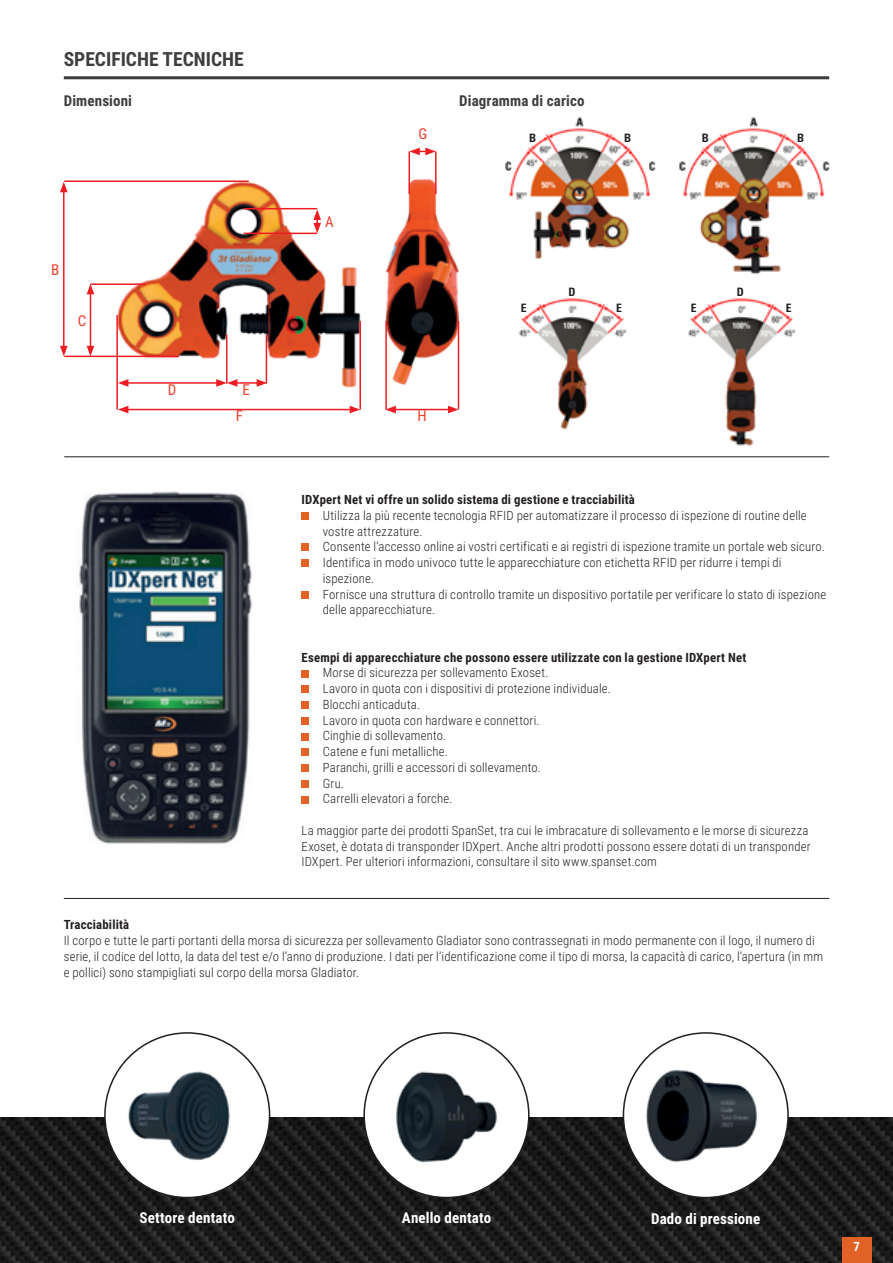
<style>
.page{position:relative;width:893px;height:1263px;background:#fff}
.page>*{position:absolute;margin:0;border:0;box-sizing:border-box;transform-origin:0 0}
._0-kop_2{font:700 19.5px "Roboto Condensed";color:#3e3e3f}
.bij-diap-gecentreerd_10{font:700 15px "Roboto Condensed";letter-spacing:.01em;color:#fff}
.Bijschrift_links-bold_10{font:700 15px "Roboto Condensed";letter-spacing:.01em;color:#3e3e3f}
.illustratie_rood{font:15px "Roboto Condensed";color:#ef3e2e}
._1-tekst_inspring_italiaans{font:300 12.75px/15.8px "Roboto Condensed";letter-spacing:.015em;color:#231f20}
._1-tekst_italiaans{font:300 12.75px/15.8px "Roboto Condensed";letter-spacing:.015em;color:#231f20}
._3-TK{font:700 12.75px "Roboto Condensed";letter-spacing:.015em;color:#231f20}
.t1{font:700 12.75px "Roboto Condensed";color:#fff}
.t2{font:700 condensed 11.55px "Univers LT Std";color:#231f20}
</style>
<div class="page">
<img style="left:0;top:1117px;width:893px;height:146px">
<img style="left:505px;top:116px;width:325px;height:158px">
<img style="left:519px;top:297px;width:277px;height:149px">
<div style="left:105px;top:1033px;width:165px;height:164px;background:#fff;border-radius:50%"></div>
<img style="left:105px;top:1045px;width:159px;height:141px">
<div style="left:623px;top:1033px;width:165px;height:164px;background:#fff;border-radius:50%"></div>
<img style="left:623px;top:1044px;width:165px;height:142px">
<div style="left:364px;top:1033px;width:165px;height:164px;background:#fff;border-radius:50%"></div>
<img style="left:368px;top:1033px;width:144px;height:154px">
<img style="left:89px;top:182px;width:265px;height:227px">
<img style="left:354px;top:167px;width:106px;height:244px">
<div style="left:302px;top:512px;width:7px;height:8px;background:#e26125"></div>
<div style="left:302px;top:544px;width:7px;height:7px;background:#e26125"></div>
<div style="left:302px;top:559px;width:7px;height:8px;background:#e26125"></div>
<div style="left:302px;top:591px;width:7px;height:7px;background:#e26125"></div>
<div style="left:302px;top:670px;width:7px;height:7px;background:#e26125"></div>
<div style="left:302px;top:685px;width:7px;height:8px;background:#e26125"></div>
<div style="left:302px;top:701px;width:7px;height:8px;background:#e26125"></div>
<div style="left:302px;top:717px;width:7px;height:7px;background:#e26125"></div>
<div style="left:302px;top:733px;width:7px;height:7px;background:#e26125"></div>
<div style="left:302px;top:748px;width:7px;height:8px;background:#e26125"></div>
<div style="left:302px;top:764px;width:7px;height:8px;background:#e26125"></div>
<div style="left:302px;top:780px;width:7px;height:8px;background:#e26125"></div>
<div style="left:302px;top:796px;width:7px;height:7px;background:#e26125"></div>
<hr style="left:64px;top:76px;width:765px;height:3px;background:#3e3e3f">
<img style="left:78px;top:491px;width:175px;height:352px">
<hr style="left:64px;top:456px;width:765px;height:1px;background:#231f20">
<hr style="left:64px;top:898px;width:765px;height:1px;background:#231f20">
<hr style="left:63px;top:190px;width:2px;height:158px;background:#ee1d23">
<svg style="left:60px;top:182px;width:8px;height:10px"></svg>
<svg style="left:60px;top:346px;width:8px;height:10px"></svg>
<hr style="left:90px;top:292px;width:1px;height:56px;background:#ee1d23">
<svg style="left:87px;top:284px;width:7px;height:10px"></svg>
<svg style="left:87px;top:346px;width:7px;height:10px"></svg>
<hr style="left:116px;top:315px;width:2px;height:95px;background:#ee1d23">
<hr style="left:226px;top:334px;width:1px;height:50px;background:#ee1d23">
<hr style="left:266px;top:334px;width:1px;height:50px;background:#ee1d23">
<hr style="left:359px;top:321px;width:2px;height:88px;background:#ee1d23">
<hr style="left:385px;top:321px;width:2px;height:88px;background:#ee1d23">
<hr style="left:458px;top:321px;width:1px;height:88px;background:#ee1d23">
<hr style="left:90px;top:283px;width:55px;height:2px;background:#ee1d23">
<hr style="left:64px;top:180px;width:185px;height:2px;background:#ee1d23">
<hr style="left:235px;top:382px;width:24px;height:2px;background:#ee1d23">
<svg style="left:257px;top:379px;width:10px;height:8px"></svg>
<hr style="left:394px;top:409px;width:56px;height:1px;background:#ee1d23">
<svg style="left:385px;top:406px;width:11px;height:7px"></svg>
<svg style="left:448px;top:406px;width:10px;height:7px"></svg>
<hr style="left:244px;top:208px;width:73px;height:1px;background:#ee1d23">
<hr style="left:244px;top:233px;width:73px;height:1px;background:#ee1d23">
<svg style="left:313px;top:209px;width:8px;height:24px"></svg>
<hr style="left:409px;top:151px;width:1px;height:43px;background:#ee1d23">
<hr style="left:435px;top:151px;width:2px;height:43px;background:#ee1d23">
<svg style="left:409px;top:148px;width:27px;height:7px"></svg>
<hr style="left:126px;top:382px;width:93px;height:2px;background:#ee1d23">
<svg style="left:118px;top:379px;width:10px;height:8px"></svg>
<svg style="left:216px;top:379px;width:21px;height:8px"></svg>
<hr style="left:64px;top:356px;width:115px;height:1px;background:#ee1d23">
<hr style="left:126px;top:409px;width:226px;height:1px;background:#ee1d23">
<svg style="left:118px;top:406px;width:10px;height:7px"></svg>
<svg style="left:350px;top:406px;width:10px;height:7px"></svg>
<div style="left:842px;top:1237px;width:30px;height:26px;background:#e26125"></div>
<p class="_0-kop_2" style="left:64px;top:45px;width:181px">SPECIFICHE TECNICHE</p>
<p class="Bijschrift_links-bold_10" style="left:64px;top:90px;width:70px">Dimensioni</p>
<p class="illustratie_rood" style="left:51px;top:259px;width:10px">B</p>
<p class="illustratie_rood" style="left:78px;top:310px;width:10px">C</p>
<p class="illustratie_rood" style="left:168px;top:379px;width:10px">D</p>
<p class="illustratie_rood" style="left:243px;top:379px;width:9px">E</p>
<p class="illustratie_rood" style="left:325px;top:211px;width:10px">A</p>
<p class="illustratie_rood" style="left:418px;top:123px;width:10px">G</p>
<p class="illustratie_rood" style="left:236px;top:405px;width:9px">F</p>
<p class="illustratie_rood" style="left:418px;top:405px;width:11px">H</p>
<p class="Bijschrift_links-bold_10" style="left:459px;top:90px;width:127px">Diagramma di carico</p>
<p class="t2" style="left:529px;top:130px;width:9px">B</p>
<p class="t2" style="left:624px;top:130px;width:9px">B</p>
<p class="t2" style="left:702px;top:130px;width:9px">B</p>
<p class="t2" style="left:797px;top:130px;width:9px">B</p>
<p class="t2" style="left:568px;top:285px;width:9px">D</p>
<p class="t2" style="left:737px;top:285px;width:9px">D</p>
<p class="t2" style="left:521px;top:300px;width:7px">E</p>
<p class="t2" style="left:616px;top:300px;width:7px">E</p>
<p class="t2" style="left:691px;top:300px;width:7px">E</p>
<p class="t2" style="left:786px;top:300px;width:7px">E</p>
<p class="_3-TK" style="left:302px;top:491px;width:335px">IDXpert Net vi offre un solido sistema di gestione e tracciabilità</p>
<p class="_1-tekst_inspring_italiaans" style="left:323px;top:507px;width:485px">Utilizza la più recente tecnologia RFID per automatizzare il processo di ispezione di routine delle vostre attrezzature.</p>
<p class="_1-tekst_inspring_italiaans" style="left:323px;top:538px;width:503px">Consente l’accesso online ai vostri certificati e ai registri di ispezione tramite un portale web sicuro.</p>
<p class="_1-tekst_inspring_italiaans" style="left:323px;top:554px;width:460px">Identifica in modo univoco tutte le apparecchiature con etichetta RFID per ridurre i tempi di ispezione.</p>
<p class="_1-tekst_inspring_italiaans" style="left:323px;top:586px;width:505px">Fornisce una struttura di controllo tramite un dispositivo portatile per verificare lo stato di ispezione delle apparecchiature.</p>
<p class="_3-TK" style="left:302px;top:648px;width:446px">Esempi di apparecchiature che possono essere utilizzate con la gestione IDXpert Net</p>
<p class="_1-tekst_inspring_italiaans" style="left:323px;top:664px;width:227px">Morse di sicurezza per sollevamento Exoset.</p>
<p class="_1-tekst_inspring_italiaans" style="left:323px;top:680px;width:290px">Lavoro in quota con i dispositivi di protezione individuale.</p>
<p class="_1-tekst_inspring_italiaans" style="left:323px;top:696px;width:99px">Blocchi anticaduta.</p>
<p class="_1-tekst_inspring_italiaans" style="left:323px;top:712px;width:218px">Lavoro in quota con hardware e connettori.</p>
<p class="_1-tekst_inspring_italiaans" style="left:323px;top:727px;width:125px">Cinghie di sollevamento.</p>
<p class="_1-tekst_inspring_italiaans" style="left:323px;top:743px;width:126px">Catene e funi metalliche.</p>
<p class="_1-tekst_inspring_italiaans" style="left:323px;top:759px;width:219px">Paranchi, grilli e accessori di sollevamento.</p>
<p class="_1-tekst_inspring_italiaans" style="left:323px;top:775px;width:23px">Gru.</p>
<p class="_1-tekst_inspring_italiaans" style="left:323px;top:790px;width:131px">Carrelli elevatori a forche.</p>
<p class="_1-tekst_italiaans" style="left:302px;top:822px;width:511px">La maggior parte dei prodotti SpanSet, tra cui le imbracature di sollevamento e le morse di sicurezza<br>Exoset, è dotata di transponder IDXpert. Anche altri prodotti possono essere dotati di un transponder<br>IDXpert. Per ulteriori informazioni, consultare il sito www.spanset.com</p>
<p class="_3-TK" style="left:64px;top:916px;width:67px">Tracciabilità</p>
<p class="_1-tekst_italiaans" style="left:64px;top:932px;width:761px">Il corpo e tutte le parti portanti della morsa di sicurezza per sollevamento Gladiator sono contrassegnati in modo permanente con il logo, il numero di serie, il codice del lotto, la data del test e/o l’anno di produzione. I dati per l’identificazione come il tipo di morsa, la capacità di carico, l’apertura (in mm e pollici) sono stampigliati sul corpo della morsa Gladiator.</p>
<p class="bij-diap-gecentreerd_10" style="left:140px;top:1207px;width:97px">Settore dentato</p>
<p class="bij-diap-gecentreerd_10" style="left:402px;top:1207px;width:91px">Anello dentato</p>
<p class="bij-diap-gecentreerd_10" style="left:651px;top:1208px;width:111px">Dado di pressione</p>
<p class="t1" style="left:854px;top:1238px;width:8px">7</p>
</div>
